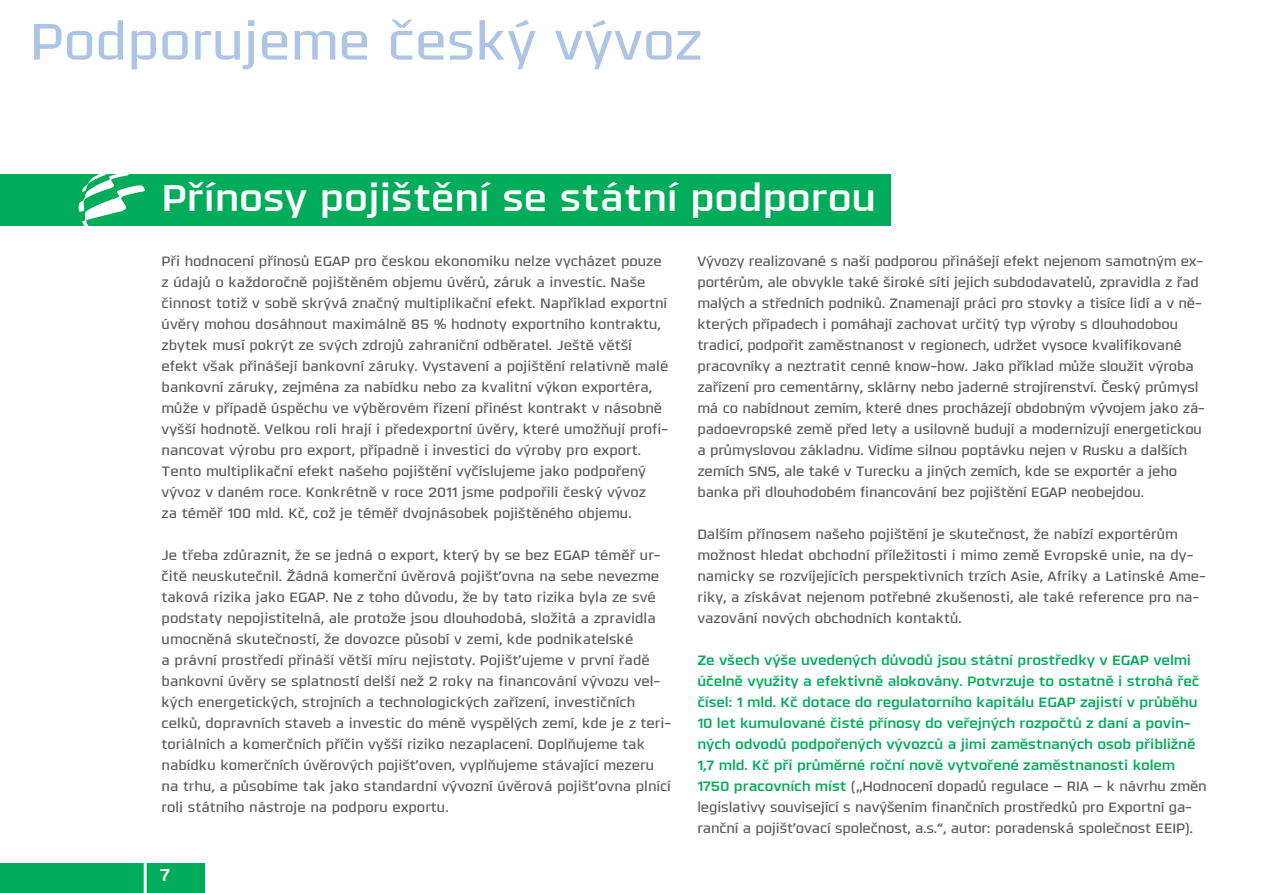
<style>
.page{position:relative;width:1263px;height:893px;background:#fff}
.page>*{position:absolute;margin:0;border:0;box-sizing:border-box;transform-origin:0 0}
.t1{font:300 54px "Olney";color:#aec4e5}
.t2{font:500 39px "Olney";color:#fff}
.t3{font:500 18px "Olney";color:#fff}
.t4{font:300 14.25px/21px "Olney";color:#57585a}
.t5{font:500 14.25px/21px "Olney";letter-spacing:-.01em;color:#00ac5a}
.s1{font-weight:300;color:#57585a}
</style>
<div class="page">
<div style="left:0;top:174px;width:891px;height:51px;background:#00ac5a"></div>
<div style="left:0;top:863px;width:204px;height:30px;background:#00ac5a"></div>
<svg style="left:79px;top:174px;width:66px;height:52px"></svg>
<hr style="left:144px;top:859px;width:3px;height:34px;background:#fff">
<h1 class="t1" style="left:30px;top:20px;width:674px">Podporujeme český vývoz</h1>
<h2 class="t2" style="left:162px;top:182px;width:716px">Přínosy pojištění se státní podporou</h2>
<p class="t4" style="left:162px;top:251px;width:508px">Při hodnocení přínosů EGAP pro českou ekonomiku nelze vycházet pouze z údajů o každoročně pojištěném objemu úvěrů, záruk a investic. Naše činnost totiž v sobě skrývá značný multiplikační efekt. Například exportní úvěry mohou dosáhnout maximálně 85 % hodnoty exportního kontraktu, zbytek musí pokrýt ze svých zdrojů zahraniční odběratel. Ještě větší efekt však přinášejí bankovní záruky. Vystavení a pojištění relativně malé bankovní záruky, zejména za nabídku nebo za kvalitní výkon exportéra, může v případě úspěchu ve výběrovém řízení přinést kontrakt v násobně vyšší hodnotě. Velkou roli hrají i předexportní úvěry, které umožňují profi&shy;nancovat výrobu pro export, případně i investici do výroby pro export.<br>Tento multiplikační efekt našeho pojištění vyčíslujeme jako podpořený vývoz v daném roce. Konkrétně v roce 2011 jsme podpořili český vývoz<br>za téměř 100 mld. Kč, což je téměř dvojnásobek pojištěného objemu.</p>
<p class="t4" style="left:162px;top:545px;width:511px">Je třeba zdůraznit, že se jedná o export, který by se bez EGAP téměř ur&shy;čitě neuskutečnil. Žádná komerční úvěrová pojišťovna na sebe nevezme taková rizika jako EGAP. Ne z toho důvodu, že by tato rizika byla ze své podstaty nepojistitelná, ale protože jsou dlouhodobá, složitá a zpravidla umocněná skutečností, že dovozce působí v zemi, kde podnikatelské<br>a právní prostředí přináší větší míru nejistoty. Pojišťujeme v první řadě bankovní úvěry se splatností delší než 2 roky na financování vývozu vel&shy;kých energetických, strojních a technologických zařízení, investičních celků, dopravních staveb a investic do méně vyspělých zemí, kde je z teri&shy;toriálních a komerčních příčin vyšší riziko nezaplacení. Doplňujeme tak nabídku komerčních úvěrových pojišťoven, vyplňujeme stávající mezeru na trhu, a působíme tak jako standardní vývozní úvěrová pojišťovna plnící roli státního nástroje na podporu exportu.</p>
<p class="t4" style="left:697px;top:251px;width:509px">Vývozy realizované s naší podporou přinášejí efekt nejenom samotným ex&shy;portérům, ale obvykle také široké síti jejich subdodavatelů, zpravidla z řad malých a středních podniků. Znamenají práci pro stovky a tisíce lidí a v ně&shy;kterých případech i pomáhají zachovat určitý typ výroby s dlouhodobou tradicí, podpořit zaměstnanost v regionech, udržet vysoce kvalifikované pracovníky a neztratit cenné know-how. Jako příklad může sloužit výroba zařízení pro cementárny, sklárny nebo jaderné strojírenství. Český průmysl má co nabídnout zemím, které dnes procházejí obdobným vývojem jako zá&shy;padoevropské země před lety a usilovně budují a modernizují energetickou a průmyslovou základnu. Vidíme silnou poptávku nejen v Rusku a dalších zemích SNS, ale také v Turecku a jiných zemích, kde se exportér a jeho banka při dlouhodobém financování bez pojištění EGAP neobejdou.</p>
<p class="t4" style="left:697px;top:524px;width:510px">Dalším přínosem našeho pojištění je skutečnost, že nabízí exportérům možnost hledat obchodní příležitosti i mimo země Evropské unie, na dy&shy;namicky se rozvíjejících perspektivních trzích Asie, Afriky a Latinské Ame&shy;riky, a získávat nejenom potřebné zkušenosti, ale také reference pro na&shy;vazování nových obchodních kontaktů.</p>
<p class="t5" style="left:697px;top:650px;width:511px">Ze všech výše uvedených důvodů jsou státní prostředky v EGAP velmi účelně využity a efektivně alokovány. Potvrzuje to ostatně i strohá řeč čísel: 1 mld. Kč dotace do regulatorního kapitálu EGAP zajistí v průběhu 10 let kumulované čisté přínosy do veřejných rozpočtů z daní a povin&shy;ných odvodů podpořených vývozců a jimi zaměstnaných osob přibližně 1,7 mld. Kč při průměrné roční nově vytvořené zaměstnanosti kolem 1750 pracovních míst <span class="s1">(„Hodnocení dopadů regulace – RIA – k návrhu změn legislativy související s navýšením finančních prostředků pro Exportní ga&shy;ranční a pojišťovací společnost, a.s.“, autor: poradenská společnost EEIP).</span></p>
<p class="t3" style="left:160px;top:868px;width:11px">7</p>
</div>
